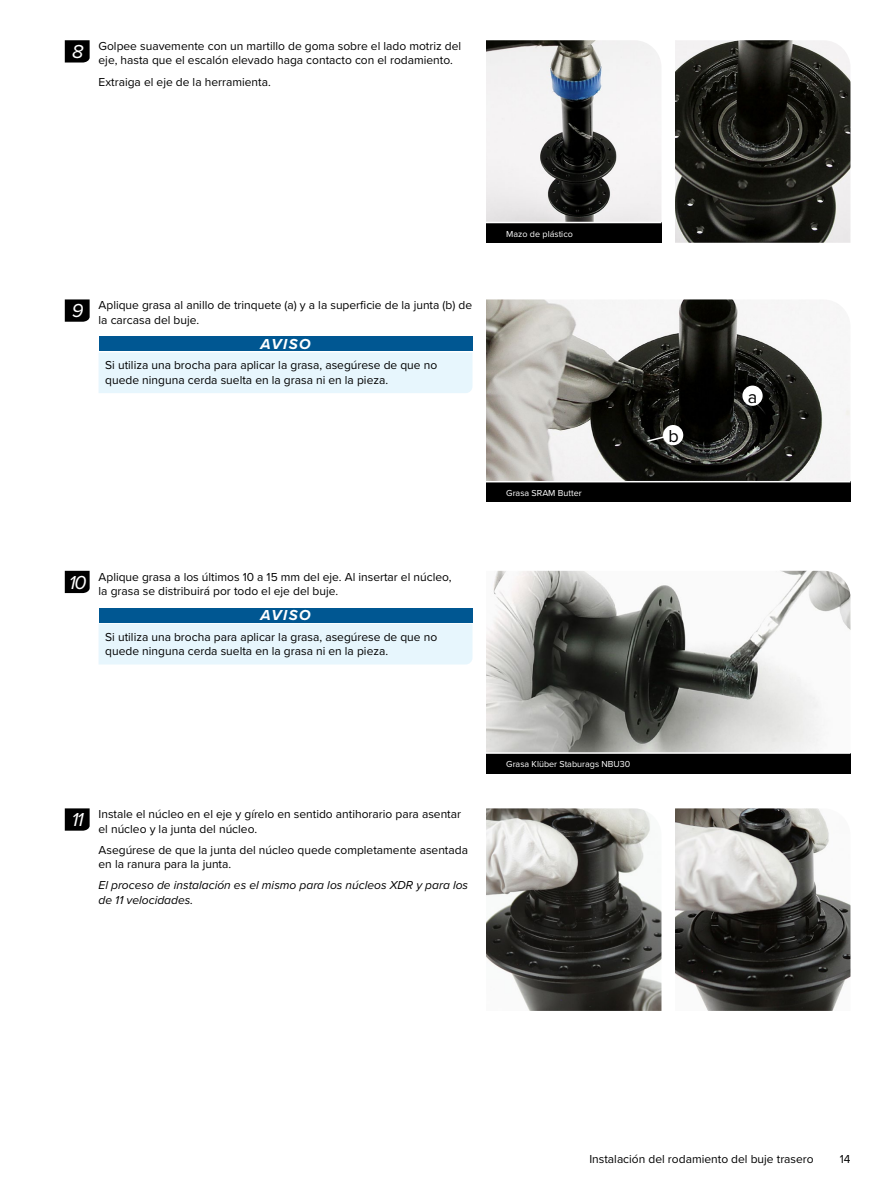
<style>
.page{position:relative;width:891px;height:1188px;background:#fff}
.page>*{position:absolute;margin:0;border:0;box-sizing:border-box;transform-origin:0 0}
.t1{font:italic 19.5px "Proxima Nova";color:#fff}
.t2{font:18px "Proxima Nova";color:#000}
.Signal_Word_left_ind{font:italic 700 15px "Proxima Nova";letter-spacing:.1em;color:#fff}
.Normal_Text_-_Right{font:12px/14.4px "Proxima Nova";color:#000}
.Signal_Word_Text_-_N{font:12px/14.4px "Proxima Nova";color:#000}
.Normal_Text_-_Right-2{font:italic 12px/14.4px "Proxima Nova";color:#000}
.Picture_Caption_left{font:9px "Proxima Nova";color:#fff}
</style>
<div class="page">
<div style="left:99px;top:336px;width:373px;height:15px;background:#005792"></div>
<div style="left:99px;top:352px;width:373px;height:41px;background:#e7f6fd"></div>
<div style="left:99px;top:608px;width:373px;height:15px;background:#005792"></div>
<div style="left:99px;top:624px;width:373px;height:40px;background:#e7f6fd"></div>
<svg style="left:65px;top:40px;width:25px;height:23px"></svg>
<div style="left:486px;top:223px;width:176px;height:20px;background:#000"></div>
<img style="left:486px;top:40px;width:175px;height:182px">
<img style="left:675px;top:40px;width:175px;height:203px">
<svg style="left:65px;top:299px;width:25px;height:23px"></svg>
<div style="left:486px;top:482px;width:364px;height:20px;background:#000"></div>
<img style="left:486px;top:299px;width:364px;height:182px">
<div style="left:742px;top:386px;width:21px;height:20px;background:#fff;border-radius:50%"></div>
<svg style="left:646px;top:433px;width:20px;height:10px"></svg>
<div style="left:663px;top:425px;width:20px;height:20px;background:#fff;border-radius:50%"></div>
<svg style="left:65px;top:571px;width:25px;height:22px"></svg>
<div style="left:486px;top:753px;width:364px;height:20px;background:#000"></div>
<hr style="left:486px;top:752px;width:364px;height:2px;background:#fff">
<img style="left:486px;top:571px;width:364px;height:181px">
<svg style="left:65px;top:808px;width:25px;height:23px"></svg>
<img style="left:486px;top:808px;width:176px;height:203px">
<img style="left:675px;top:808px;width:175px;height:203px">
<p class="t1" style="left:72px;top:37px;width:13px">8</p>
<p class="Normal_Text_-_Right" style="left:99px;top:38px;width:364px">Golpee suavemente con un martillo de goma sobre el lado motriz del eje, hasta que el escalón elevado haga contacto con el rodamiento.</p>
<p class="Normal_Text_-_Right" style="left:99px;top:74px;width:174px">Extraiga el eje de la herramienta.</p>
<p class="Picture_Caption_left" style="left:506px;top:227px;width:68px">Mazo de plástico</p>
<p class="t1" style="left:72px;top:296px;width:13px">9</p>
<p class="Normal_Text_-_Right" style="left:99px;top:297px;width:375px">Aplique grasa al anillo de trinquete (a) y a la superficie de la junta (b) de la carcasa del buje.</p>
<p class="Signal_Word_left_ind" style="left:260px;top:333px;width:52px">AVISO</p>
<p class="Signal_Word_Text_-_N" style="left:105px;top:358px;width:333px">Si utiliza una brocha para aplicar la grasa, asegúrese de que no quede ninguna cerda suelta en la grasa ni en la pieza.</p>
<p class="t2" style="left:748px;top:383px;width:11px">a</p>
<p class="t2" style="left:668px;top:423px;width:12px">b</p>
<p class="Picture_Caption_left" style="left:506px;top:486px;width:77px">Grasa SRAM Butter</p>
<p class="t1" style="left:69px;top:567px;width:19px">10</p>
<p class="Normal_Text_-_Right" style="left:99px;top:569px;width:355px">Aplique grasa a los últimos 10 a 15 mm del eje. Al insertar el núcleo, la grasa se distribuirá por todo el eje del buje.</p>
<p class="Signal_Word_left_ind" style="left:260px;top:604px;width:52px">AVISO</p>
<p class="Signal_Word_Text_-_N" style="left:105px;top:629px;width:333px">Si utiliza una brocha para aplicar la grasa, asegúrese de que no quede ninguna cerda suelta en la grasa ni en la pieza.</p>
<p class="Picture_Caption_left" style="left:506px;top:757px;width:126px">Grasa Klüber Staburags NBU30</p>
<p class="t1" style="left:72px;top:805px;width:13px">11</p>
<p class="Normal_Text_-_Right" style="left:99px;top:806px;width:364px">Instale el núcleo en el eje y gírelo en sentido antihorario para asentar el núcleo y la junta del núcleo.</p>
<p class="Normal_Text_-_Right" style="left:99px;top:842px;width:371px">Asegúrese de que la junta del núcleo quede completamente asentada en la ranura para la junta.</p>
<p class="Normal_Text_-_Right-2" style="left:99px;top:878px;width:371px">El proceso de instalación es el mismo para los núcleos XDR y para los de 11 velocidades.</p>
<p class="Normal_Text_-_Right" style="left:589px;top:1151px;width:226px">Instalación del rodamiento del buje trasero</p>
<p class="Normal_Text_-_Right" style="left:840px;top:1151px;width:12px">14</p>
</div>
